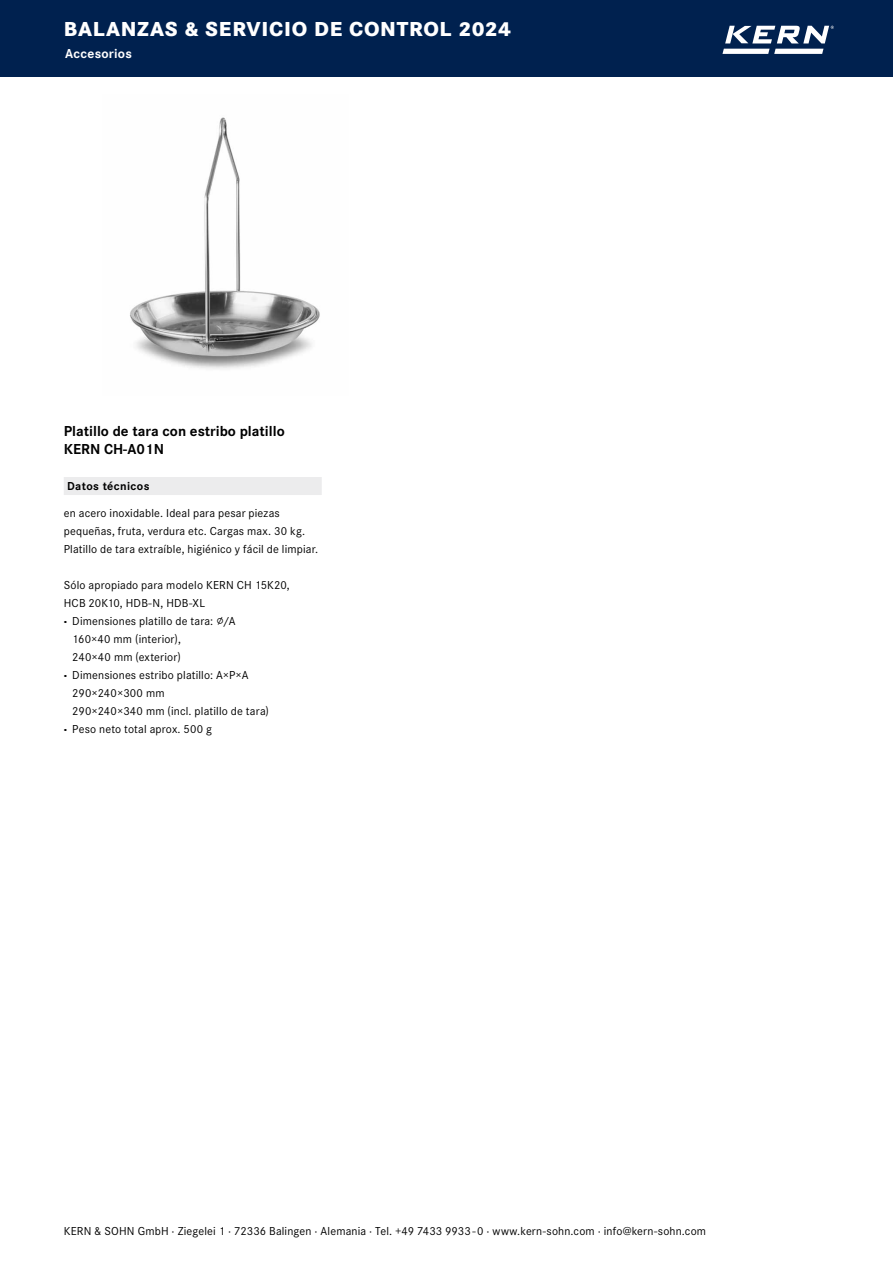
<style>
.page{position:relative;width:893px;height:1263px;background:#fff}
.page>*{position:absolute;margin:0;border:0;box-sizing:border-box;transform-origin:0 0}
.t1{font:800 21px "Corporate S Pro";letter-spacing:.035em;color:#fff}
.t2{font:700 15px/18px "Corporate S Pro";color:#000}
.t3{font:700 13.5px "Corporate S Pro";letter-spacing:.015em;color:#fff}
.t4{font:12px/18px "Corporate S Pro";letter-spacing:.015em;color:#000}
.t5{font:700 12px "Corporate S Pro";letter-spacing:.03em;color:#000}
.s1{font-weight:800}
</style>
<div class="page">
<div style="left:0;top:0;width:893px;height:76px;background:#00214f"></div>
<svg style="left:722px;top:49px;width:101px;height:5px"></svg>
<svg style="left:725px;top:26px;width:109px;height:17px"></svg>
<img style="left:130px;top:117px;width:190px;height:252px">
<div style="left:64px;top:477px;width:258px;height:18px;background:#ececed"></div>
<h1 class="t1" style="left:64px;top:12px;width:449px">BALANZAS &amp; SERVICIO DE CONTROL 2024</h1>
<p class="t3" style="left:65px;top:43px;width:68px">Accesorios</p>
<p class="t2" style="left:64px;top:421px;width:222px">Platillo de tara con estribo platillo<br>KERN CH-A01N</p>
<p class="t5" style="left:67px;top:477px;width:84px">Datos técnicos</p>
<p class="t4" style="left:64px;top:503px;width:256px">en acero inoxidable. Ideal para pesar piezas pequeñas, fruta, verdura etc. Cargas max. 30 kg.<br>Platillo de tara extraíble, higiénico y fácil de limpiar.</p>
<p class="t4" style="left:64px;top:576px;width:228px">Sólo apropiado para modelo KERN CH 15K20,</p>
<p class="t4" style="left:64px;top:594px;width:143px">HCB 20K10, HDB-N, HDB-XL</p>
<p class="t4" style="left:64px;top:612px;width:173px"><span class="s1">·</span> Dimensiones platillo de tara: ∅/A</p>
<p class="t4" style="left:72px;top:630px;width:110px">160×40 mm (interior),</p>
<p class="t4" style="left:72px;top:648px;width:110px">240×40 mm (exterior)</p>
<p class="t4" style="left:64px;top:666px;width:186px"><span class="s1">·</span> Dimensiones estribo platillo: A×P×A</p>
<p class="t4" style="left:72px;top:684px;width:94px">290×240×300 mm</p>
<p class="t4" style="left:72px;top:702px;width:198px">290×240×340 mm (incl. platillo de tara)</p>
<p class="t4" style="left:64px;top:720px;width:150px"><span class="s1">·</span> Peso neto total aprox. 500 g</p>
<p class="t4" style="left:64px;top:1221px;width:644px">KERN &amp; SOHN GmbH · Ziegelei 1 · 72336 Balingen · Alemania · Tel. +49 7433 9933 - 0 · www.kern-sohn.com · info@kern-sohn.com</p>
</div>
